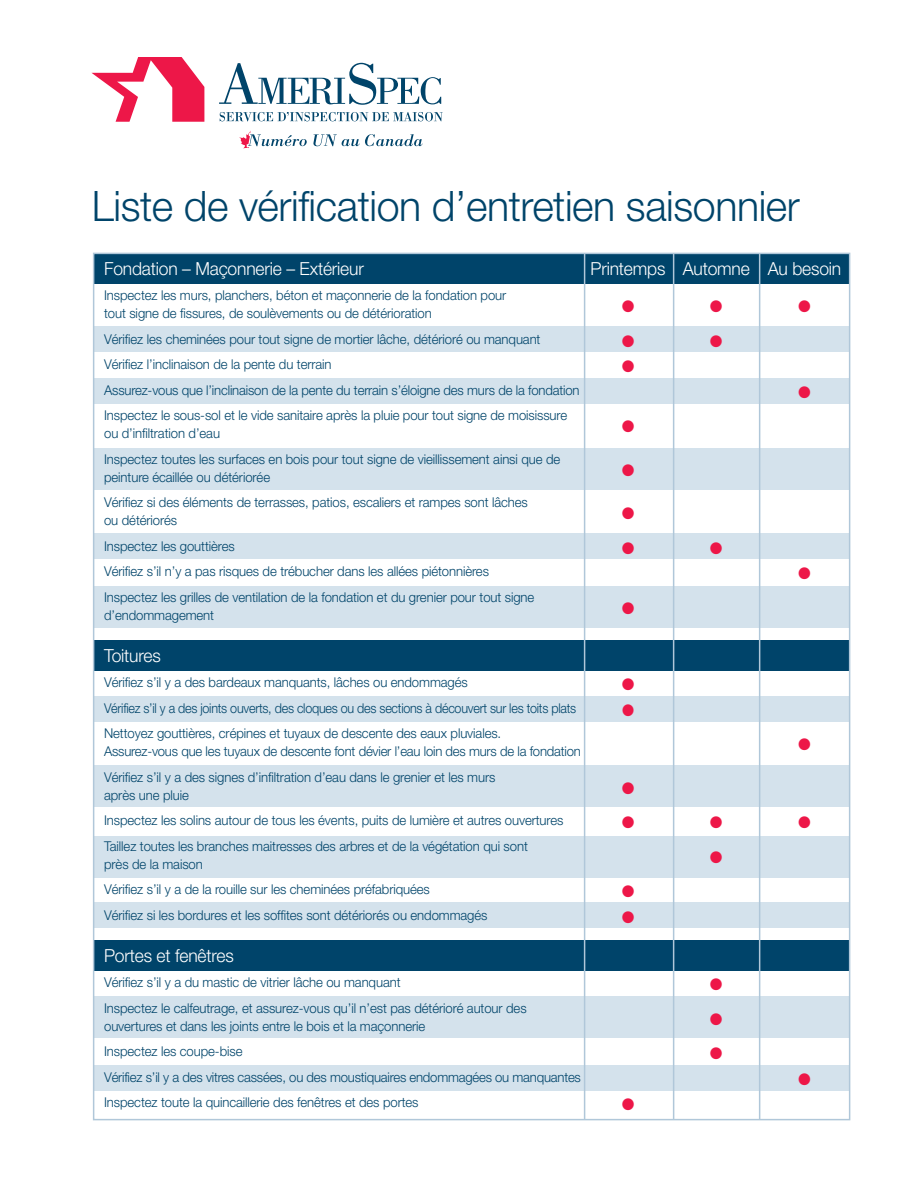
<style>
.page{position:relative;width:918px;height:1188px;background:#fff}
.page>*{position:absolute;margin:0;border:0;box-sizing:border-box;transform-origin:0 0}
.t1{font:300 42px "Helvetica Neue";letter-spacing:-.01em;color:#00446a}
.t2{font:300 33px "Helvetica Neue";color:#ed1748}
.t3{font:300 33px "Helvetica Neue";color:#ed1748;scale:.93 1}
.t4{font:300 18px "Helvetica Neue";letter-spacing:-.01em;color:#fff}
.t5{font:300 13.5px/18px "Helvetica Neue";letter-spacing:-.005em;color:#00446a}
.t6{font:300 13.5px "Helvetica Neue";letter-spacing:-.005em;color:#00446a;scale:.93 1}
</style>
<div class="page">
<div style="left:93px;top:253px;width:756px;height:31px;background:#00446a"></div>
<svg style="left:219px;top:63px;width:222px;height:42px"></svg>
<svg style="left:220px;top:112px;width:223px;height:9px"></svg>
<svg style="left:91px;top:57px;width:113px;height:65px"></svg>
<svg style="left:239px;top:130px;width:68px;height:18px"></svg>
<svg style="left:313px;top:134px;width:110px;height:12px"></svg>
<div style="left:94px;top:327px;width:756px;height:25px;background:#d4e2ec"></div>
<div style="left:94px;top:378px;width:756px;height:26px;background:#d4e2ec"></div>
<div style="left:94px;top:534px;width:756px;height:25px;background:#d4e2ec"></div>
<div style="left:94px;top:697px;width:756px;height:25px;background:#d4e2ec"></div>
<div style="left:94px;top:902px;width:756px;height:26px;background:#d4e2ec"></div>
<div style="left:94px;top:1065px;width:756px;height:26px;background:#d4e2ec"></div>
<div style="left:94px;top:765px;width:756px;height:42px;background:#d4e2ec"></div>
<div style="left:94px;top:448px;width:756px;height:42px;background:#d4e2ec"></div>
<div style="left:94px;top:586px;width:756px;height:42px;background:#d4e2ec"></div>
<div style="left:94px;top:836px;width:756px;height:42px;background:#d4e2ec"></div>
<div style="left:94px;top:996px;width:756px;height:42px;background:#d4e2ec"></div>
<div style="left:94px;top:640px;width:756px;height:31px;background:#00446a"></div>
<div style="left:94px;top:940px;width:756px;height:31px;background:#00446a"></div>
<hr style="left:584px;top:254px;width:1px;height:865px;background:#b0c7d9">
<hr style="left:673px;top:254px;width:1px;height:865px;background:#b0c7d9">
<hr style="left:759px;top:254px;width:1px;height:865px;background:#b0c7d9">
<h1 class="t1" style="left:92px;top:180px;width:710px">Liste de vérification d’entretien saisonnier</h1>
<h3 class="t4" style="left:104px;top:257px;width:261px">Fondation – Maçonnerie – Extérieur</h3>
<h3 class="t4" style="left:591px;top:257px;width:252px">Printemps Automne Au besoin</h3>
<p class="t5" style="left:104px;top:286px;width:404px">Inspectez les murs, planchers, béton et maçonnerie de la fondation pour tout signe de fissures, de soulèvements ou de détérioration</p>
<h2 class="t2" style="left:620px;top:286px;width:106px">• •</h2>
<h2 class="t2" style="left:796px;top:286px;width:18px">•</h2>
<p class="t5" style="left:104px;top:330px;width:438px">Vérifiez les cheminées pour tout signe de mortier lâche, détérioré ou manquant</p>
<h2 class="t2" style="left:620px;top:321px;width:106px">• •</h2>
<p class="t5" style="left:104px;top:355px;width:229px">Vérifiez l’inclinaison de la pente du terrain</p>
<h2 class="t2" style="left:620px;top:346px;width:18px">•</h2>
<p class="t5" style="left:104px;top:381px;width:477px">Assurez-vous que l’inclinaison de la pente du terrain s’éloigne des murs de la fondation</p>
<h2 class="t2" style="left:797px;top:372px;width:18px">•</h2>
<p class="t5" style="left:104px;top:406px;width:465px">Inspectez le sous-sol et le vide sanitaire après la pluie pour tout signe de moisissure ou d’infiltration d’eau</p>
<h2 class="t2" style="left:620px;top:406px;width:18px">•</h2>
<p class="t5" style="left:104px;top:450px;width:458px">Inspectez toutes les surfaces en bois pour tout signe de vieillissement ainsi que de peinture écaillée ou détériorée</p>
<h2 class="t2" style="left:620px;top:450px;width:18px">•</h2>
<p class="t5" style="left:104px;top:493px;width:425px">Vérifiez si des éléments de terrasses, patios, escaliers et rampes sont lâches ou détériorés</p>
<h2 class="t2" style="left:620px;top:493px;width:18px">•</h2>
<p class="t5" style="left:104px;top:537px;width:132px">Inspectez les gouttières</p>
<h2 class="t2" style="left:620px;top:528px;width:106px">• •</h2>
<p class="t5" style="left:104px;top:562px;width:386px">Vérifiez s’il n’y a pas risques de trébucher dans les allées piétonnières</p>
<h2 class="t2" style="left:796px;top:553px;width:18px">•</h2>
<p class="t5" style="left:104px;top:588px;width:432px">Inspectez les grilles de ventilation de la fondation et du grenier pour tout signe d’endommagement</p>
<h2 class="t2" style="left:620px;top:588px;width:18px">•</h2>
<h3 class="t4" style="left:104px;top:644px;width:58px">Toitures</h3>
<p class="t5" style="left:104px;top:673px;width:365px">Vérifiez s’il y a des bardeaux manquants, lâches ou endommagés</p>
<h2 class="t2" style="left:620px;top:664px;width:18px">•</h2>
<p class="t6" style="left:104px;top:700px;width:509px">Vérifiez s’il y a des joints ouverts, des cloques ou des sections à découvert sur les toits plats</p>
<h2 class="t3" style="left:620px;top:690px;width:18px">•</h2>
<p class="t5" style="left:104px;top:724px;width:478px">Nettoyez gouttières, crépines et tuyaux de descente des eaux pluviales.<br>Assurez-vous que les tuyaux de descente font dévier l’eau loin des murs de la fondation</p>
<h2 class="t2" style="left:796px;top:724px;width:18px">•</h2>
<p class="t5" style="left:104px;top:768px;width:393px">Vérifiez s’il y a des signes d’infiltration d’eau dans le grenier et les murs après une pluie</p>
<h2 class="t2" style="left:620px;top:768px;width:18px">•</h2>
<p class="t5" style="left:104px;top:811px;width:461px">Inspectez les solins autour de tous les évents, puits de lumière et autres ouvertures</p>
<h2 class="t2" style="left:620px;top:802px;width:106px">• •</h2>
<h2 class="t2" style="left:796px;top:802px;width:18px">•</h2>
<p class="t5" style="left:104px;top:837px;width:425px">Taillez toutes les branches maitresses des arbres et de la végétation qui sont près de la maison</p>
<h2 class="t2" style="left:708px;top:837px;width:18px">•</h2>
<p class="t5" style="left:104px;top:880px;width:327px">Vérifiez s’il y a de la rouille sur les cheminées préfabriquées</p>
<h2 class="t2" style="left:620px;top:871px;width:18px">•</h2>
<p class="t5" style="left:104px;top:906px;width:385px">Vérifiez si les bordures et les soffites sont détériorés ou endommagés</p>
<h2 class="t2" style="left:620px;top:897px;width:18px">•</h2>
<h3 class="t4" style="left:104px;top:944px;width:131px">Portes et fenêtres</h3>
<p class="t5" style="left:104px;top:973px;width:298px">Vérifiez s’il y a du mastic de vitrier lâche ou manquant</p>
<h2 class="t2" style="left:708px;top:964px;width:18px">•</h2>
<p class="t5" style="left:104px;top:999px;width:424px">Inspectez le calfeutrage, et assurez-vous qu’il n’est pas détérioré autour des ouvertures et dans les joints entre le bois et la maçonnerie</p>
<h2 class="t2" style="left:708px;top:999px;width:18px">•</h2>
<p class="t5" style="left:104px;top:1042px;width:140px">Inspectez les coupe-bise</p>
<h2 class="t2" style="left:708px;top:1033px;width:18px">•</h2>
<p class="t5" style="left:104px;top:1068px;width:478px">Vérifiez s’il y a des vitres cassées, ou des moustiquaires endommagées ou manquantes</p>
<h2 class="t2" style="left:796px;top:1059px;width:18px">•</h2>
<p class="t5" style="left:104px;top:1093px;width:316px">Inspectez toute la quincaillerie des fenêtres et des portes</p>
<h2 class="t2" style="left:620px;top:1084px;width:18px">•</h2>
</div>
